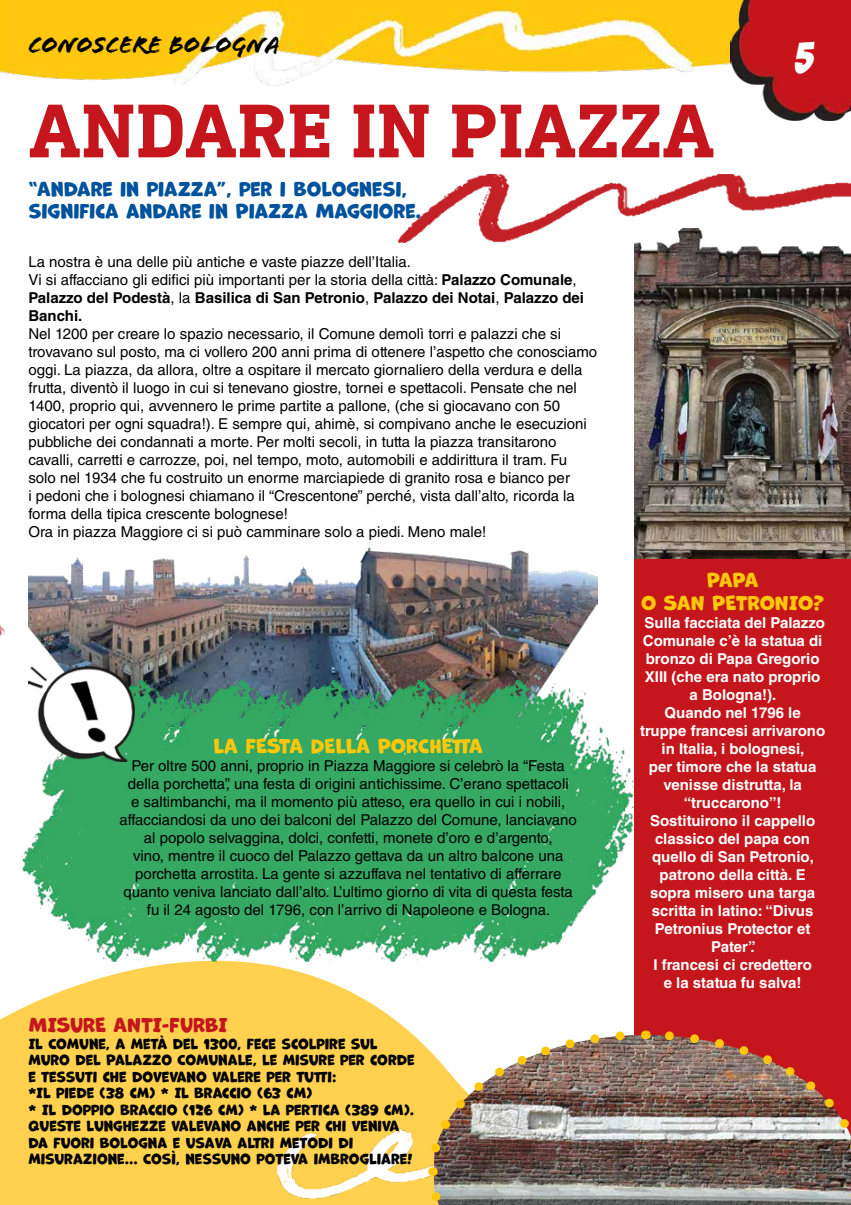
<style>
.page{position:relative;width:851px;height:1205px;background:#fff}
.page>*{position:absolute;margin:0;border:0;box-sizing:border-box;transform-origin:0 0}
.t1{font:700 77.5px "DIN Next Slab Pro";letter-spacing:.01em;color:#c4161c}
.t2{font:42.5px "Bada Boom BB";color:#fff}
.t3{font:25px "Flood Std";color:#000}
.t4{font:18.75px/22.5px "Marvin Round";color:#00529c}
.t5{font:18.75px/22.5px "Marvin Round";color:#ffc709;text-align:center}
.t6{font:18.75px "Marvin Round";color:#c4161c}
.t7{font:15px/18px "Helvetica LT Std";color:#000}
.t8{font:700 15px/18px "Helvetica LT Std";color:#fff;text-align:center}
.t9{font:13.75px/16.5px "Marvin Round";color:#000}
.s1{font-weight:700}
</style>
<div class="page">
<div style="left:634px;top:558px;width:216px;height:647px;background:#c4161c"></div>
<svg style="left:1px;top:961px;width:644px;height:244px;fill:#ffd14f"></svg>
<img style="left:0;top:0;width:730px;height:85px">
<img style="left:730px;top:0;width:120px;height:120px">
<img style="left:0;top:1002px;width:1px;height:203px">
<img style="left:399px;top:175px;width:451px;height:68px">
<img style="left:277px;top:1125px;width:157px;height:74px">
<img style="left:634px;top:229px;width:216px;height:329px">
<img style="left:434px;top:1035px;width:416px;height:170px">
<img style="left:661px;top:1167px;width:190px;height:38px">
<img style="left:645px;top:1030px;width:205px;height:127px">
<img style="left:423px;top:1026px;width:206px;height:150px">
<svg style="left:425px;top:1185px;width:221px;height:20px"></svg>
<img style="left:28px;top:542px;width:569px;height:138px">
<img style="left:22px;top:680px;width:612px;height:281px">
<img style="left:28px;top:666px;width:107px;height:96px">
<h3 class="t3" style="left:28px;top:30px;width:253px">CONOSCERE BOLOGNA</h3>
<h1 class="t1" style="left:29px;top:86px;width:687px">ANDARE IN PIAZZA</h1>
<p class="t4" style="left:28px;top:178px;width:394px">“ANDARE IN PIAZZA”, PER I BOLOGNESI,<br>SIGNIFICA ANDARE IN PIAZZA MAGGIORE.</p>
<p class="t7" style="left:28px;top:252px;width:557px">La nostra è una delle più antiche e vaste piazze dell’Italia.<br>Vi si affacciano gli edifici più importanti per la storia della città: <span class="s1">Palazzo Comunale</span>, <span class="s1">Palazzo del Podestà</span>, la <span class="s1">Basilica di San Petronio</span>, <span class="s1">Palazzo dei Notai</span>, <span class="s1">Palazzo dei Banchi.</span></p>
<p class="t7" style="left:28px;top:324px;width:570px">Nel 1200 per creare lo spazio necessario, il Comune demolì torri e palazzi che si trovavano sul posto, ma ci vollero 200 anni prima di ottenere l’aspetto che conosciamo oggi. La piazza, da allora, oltre a ospitare il mercato giornaliero della verdura e della frutta, diventò il luogo in cui si tenevano giostre, tornei e spettacoli. Pensate che nel 1400, proprio qui, avvennero le prime partite a pallone, (che si giocavano con 50 giocatori per ogni squadra!). E sempre qui, ahimè, si compivano anche le esecuzioni pubbliche dei condannati a morte. Per molti secoli, in tutta la piazza transitarono cavalli, carretti e carrozze, poi, nel tempo, moto, automobili e addirittura il tram. Fu solo nel 1934 che fu costruito un enorme marciapiede di granito rosa e bianco per<br>i pedoni che i bolognesi chiamano il “Crescentone” perché, vista dall’alto, ricorda la forma della tipica crescente bolognese!<br>Ora in piazza Maggiore ci si può camminare solo a piedi. Meno male!</p>
<h2 class="t2" style="left:795px;top:35px;width:20px">5</h2>
<p class="t5" style="left:214px;top:735px;width:270px">LA FESTA DELLA PORCHETTA</p>
<p class="t7" style="left:119px;top:757px;width:459px;text-align:center">Per oltre 500 anni, proprio in Piazza Maggiore si celebrò la “Festa della porchetta”, una festa di origini antichissime. C’erano spettacoli<br>e saltimbanchi, ma il momento più atteso, era quello in cui i nobili, affacciandosi da uno dei balconi del Palazzo del Comune, lanciavano al popolo selvaggina, dolci, confetti, monete d’oro e d’argento,<br>vino, mentre il cuoco del Palazzo gettava da un altro balcone una porchetta arrostita. La gente si azzuffava nel tentativo di afferrare quanto veniva lanciato dall’alto. L’ultimo giorno di vita di questa festa fu il 24 agosto del 1796, con l’arrivo di Napoleone e Bologna.</p>
<p class="t6" style="left:28px;top:1015px;width:201px">MISURE ANTI-FURBI</p>
<p class="t9" style="left:28px;top:1036px;width:387px">IL COMUNE, A METÀ DEL 1300, FECE SCOLPIRE SUL MURO DEL PALAZZO COMUNALE, LE MISURE PER CORDE E TESSUTI CHE DOVEVANO VALERE PER TUTTI:<br>*IL PIEDE (38 CM) * IL BRACCIO (63 CM)<br>* IL DOPPIO BRACCIO (126 CM) * LA PERTICA (389 CM).<br>QUESTE LUNGHEZZE VALEVANO ANCHE PER CHI VENIVA DA FUORI BOLOGNA E USAVA ALTRI METODI DI MISURAZIONE… COSÌ, NESSUNO POTEVA IMBROGLIARE!</p>
<p class="t5" style="left:641px;top:570px;width:184px">PAPA<br>O SAN PETRONIO?</p>
<p class="t8" style="left:640px;top:613px;width:187px">Sulla facciata del Palazzo<br>Comunale c’è la statua di bronzo di Papa Gregorio<br>XIII (che era nato proprio a Bologna!).<br>Quando nel 1796 le truppe francesi arrivarono in Italia, i bolognesi,<br>per timore che la statua venisse distrutta, la “truccarono”!<br>Sostituirono il cappello classico del papa con quello di San Petronio, patrono della città. E sopra misero una targa scritta in latino: “Divus<br>Petronius Protector et<br>Pater”.<br>I francesi ci credettero<br>e la statua fu salva!</p>
</div>
